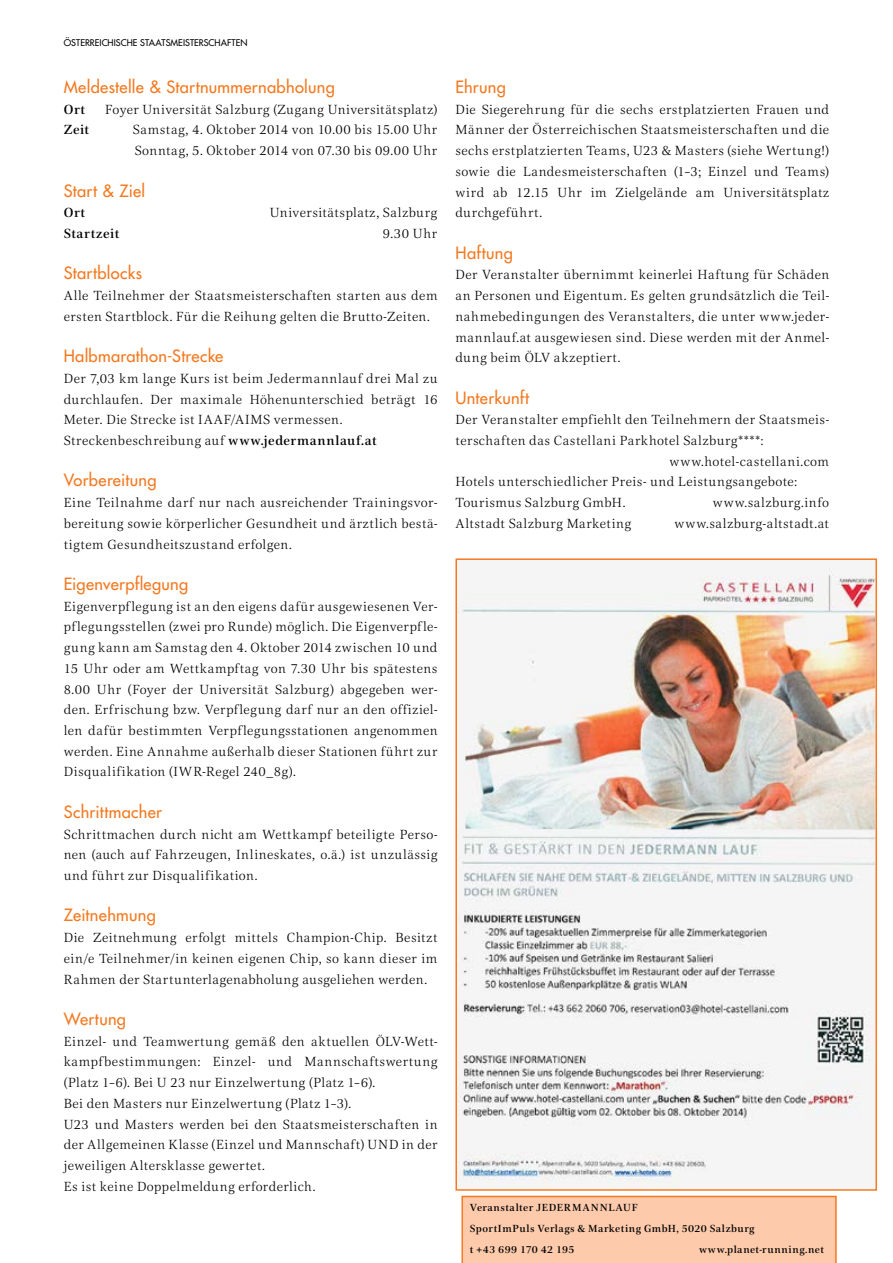
<style>
.page{position:relative;width:893px;height:1263px;background:#fff}
.page>*{position:absolute;margin:0;border:0;box-sizing:border-box;transform-origin:0 0}
.t1{font:16.5px "Futura";letter-spacing:.02em;color:#f47920}
.t2{font:300 13.5px/20.7px "Civita";letter-spacing:.035em;color:#000;text-align:justify}
.t3{font:500 13.5px "Civita";letter-spacing:.045em;color:#000}
.t4{font:500 10.5px/20.7px "Civita";letter-spacing:.045em;color:#000}
.t5{font:9px "Futura";letter-spacing:.005em;color:#000}
.s1{font-weight:500}
</style>
<div class="page">
<img style="left:458px;top:567px;width:416px;height:621px">
<div style="left:455px;top:558px;width:422px;height:633px;border:2px solid #f47920"></div>
<div style="left:461px;top:1196px;width:376px;height:67px;background:#fdcaab"></div>
<p class="t5" style="left:64px;top:37px;width:185px">ÖSTERREICHISCHE STAATSMEISTERSCHAFTEN</p>
<p class="t1" style="left:64px;top:76px;width:273px">Meldestelle &amp; Startnummernabholung</p>
<p class="t3" style="left:64px;top:100px;width:23px">Ort</p>
<p class="t2" style="left:105px;top:98px;width:334px">Foyer Universität Salzburg (Zugang Universitätsplatz)</p>
<p class="t3" style="left:64px;top:121px;width:27px">Zeit</p>
<p class="t2" style="left:133px;top:119px;width:306px">Samstag, 4. Oktober 2014 von 10.00 bis 15.00 Uhr<br>Sonntag, 5. Oktober 2014 von 07.30 bis 09.00 Uhr</p>
<p class="t1" style="left:64px;top:180px;width:83px">Start &amp; Ziel</p>
<p class="t3" style="left:64px;top:204px;width:23px">Ort</p>
<p class="t2" style="left:270px;top:202px;width:169px">Universitätsplatz, Salzburg</p>
<p class="t3" style="left:64px;top:224px;width:57px">Startzeit</p>
<p class="t2" style="left:383px;top:223px;width:56px">9.30 Uhr</p>
<p class="t1" style="left:64px;top:263px;width:80px">Startblocks</p>
<p class="t2" style="left:64px;top:285px;width:375px">Alle Teilnehmer der Staatsmeisterschaften starten aus dem ersten Startblock. Für die Reihung gelten die Brutto-Zeiten.</p>
<p class="t1" style="left:64px;top:345px;width:161px">Halbmarathon-Strecke</p>
<p class="t2" style="left:64px;top:368px;width:375px;text-align:left">Der 7,03 km lange Kurs ist beim Jedermannlauf drei Mal zu durchlaufen. Der maximale Höhenunterschied beträgt 16<br>Meter. Die Strecke ist IAAF/AIMS vermessen.<br>Streckenbeschreibung auf <span class="s1">www.jedermannlauf.at</span></p>
<p class="t1" style="left:64px;top:470px;width:94px">Vorbereitung</p>
<p class="t2" style="left:64px;top:492px;width:375px">Eine Teilnahme darf nur nach ausreichender Trainingsvor&shy;bereitung sowie körperlicher Gesundheit und ärztlich bestä&shy;tigtem Gesundheitszustand erfolgen.</p>
<p class="t1" style="left:64px;top:573px;width:126px">Eigenverpflegung</p>
<p class="t2" style="left:64px;top:595px;width:375px">Eigenverpflegung ist an den eigens dafür ausgewiesenen Ver&shy;pflegungsstellen (zwei pro Runde) möglich. Die Eigenverpfle&shy;gung kann am Samstag den 4. Oktober 2014 zwischen 10 und 15 Uhr oder am Wettkampftag von 7.30 Uhr bis spätestens 8.00 Uhr (Foyer der Universität Salzburg) abgegeben wer&shy;den. Erfrischung bzw. Verpflegung darf nur an den offiziel&shy;len dafür bestimmten Verpflegungsstationen angenommen werden. Eine Annahme außerhalb dieser Stationen führt zur Disqualifikation (IWR-Regel 240_8g).</p>
<p class="t1" style="left:64px;top:801px;width:100px">Schrittmacher</p>
<p class="t2" style="left:64px;top:823px;width:375px">Schrittmachen durch nicht am Wettkampf beteiligte Perso&shy;nen (auch auf Fahrzeugen, Inlineskates, o.ä.) ist unzulässig und führt zur Disqualifikation.</p>
<p class="t1" style="left:64px;top:904px;width:94px">Zeitnehmung</p>
<p class="t2" style="left:64px;top:927px;width:375px">Die Zeitnehmung erfolgt mittels Champion-Chip. Besitzt ein/e Teilnehmer/in keinen eigenen Chip, so kann dieser im Rahmen der Startunterlagenabholung ausgeliehen werden.</p>
<p class="t1" style="left:64px;top:1008px;width:64px">Wertung</p>
<p class="t2" style="left:64px;top:1030px;width:375px;text-align:left">Einzel- und Teamwertung gemäß den aktuellen ÖLV-Wett&shy;kampfbestimmungen: Einzel- und Mannschaftswertung (Platz 1–6). Bei U 23 nur Einzelwertung (Platz 1–6).<br>Bei den Masters nur Einzelwertung (Platz 1–3).<br>U23 und Masters werden bei den Staatsmeisterschaften in der Allgemeinen Klasse (Einzel und Mannschaft) UND in der jeweiligen Altersklasse gewertet.<br>Es ist keine Doppelmeldung erforderlich.</p>
<p class="t1" style="left:455px;top:76px;width:52px">Ehrung</p>
<p class="t2" style="left:455px;top:98px;width:375px">Die Siegerehrung für die sechs erstplatzierten Frauen und Männer der Österreichischen Staatsmeisterschaften und die sechs erstplatzierten Teams, U23 &amp; Masters (siehe Wertung!) sowie die Landesmeisterschaften (1–3; Einzel und Teams) wird ab 12.15 Uhr im Zielgelände am Universitätsplatz durchgeführt.</p>
<p class="t1" style="left:455px;top:242px;width:59px">Haftung</p>
<p class="t2" style="left:455px;top:264px;width:375px">Der Veranstalter übernimmt keinerlei Haftung für Schäden an Personen und Eigentum. Es gelten grundsätzlich die Teil&shy;nahmebedingungen des Veranstalters, die unter www.jeder&shy;mannlauf.at ausgewiesen sind. Diese werden mit der Anmel&shy;dung beim ÖLV akzeptiert.</p>
<p class="t1" style="left:455px;top:387px;width:75px">Unterkunft</p>
<p class="t2" style="left:455px;top:409px;width:375px">Der Veranstalter empfiehlt den Teilnehmern der Staatsmeis-</p>
<p class="t2" style="left:455px;top:430px;width:309px">terschaften das Castellani Parkhotel Salzburg****:</p>
<p class="t2" style="left:669px;top:451px;width:161px">www.hotel-castellani.com</p>
<p class="t2" style="left:455px;top:471px;width:343px">Hotels unterschiedlicher Preis- und Leistungsangebote:</p>
<p class="t2" style="left:455px;top:492px;width:171px">Tourismus Salzburg GmbH.</p>
<p class="t2" style="left:713px;top:492px;width:118px">www.salzburg.info</p>
<p class="t2" style="left:455px;top:513px;width:177px">Altstadt Salzburg Marketing</p>
<p class="t2" style="left:674px;top:513px;width:156px">www.salzburg-altstadt.at</p>
<p class="t4" style="left:470px;top:1197px;width:286px">Veranstalter JEDERMANNLAUF<br>SportImPuls Verlags &amp; Marketing GmbH, 5020 Salzburg t +43 699 170 42 195</p>
<p class="t4" style="left:699px;top:1238px;width:126px">www.planet-running.net</p>
</div>
